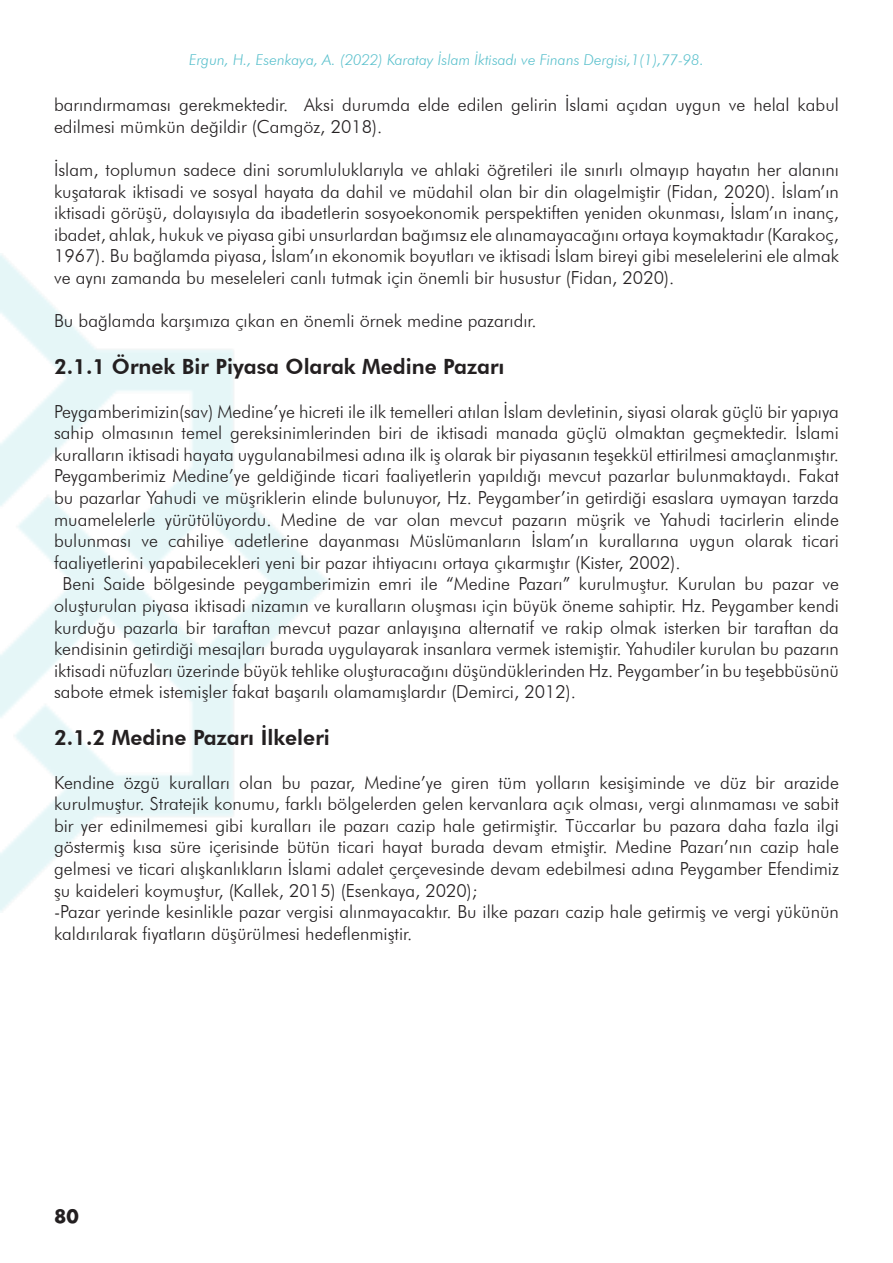
<style>
.page{position:relative;width:893px;height:1263px;background:#fff}
.page>*{position:absolute;margin:0;border:0;box-sizing:border-box;transform-origin:0 0}
.t1{font:800 21px "Futura BT";color:#231f20}
.t2{font:300 18px/21.6px "Futura BT";color:#231f20;text-align:justify}
.t3{font:700 18px "Futura";color:#231f20}
.t4{font:italic 300 15px "Futura BT";color:#59c0cc}
</style>
<div class="page">
<p class="t4" style="left:189px;top:51px;width:516px">Ergun, H., Esenkaya, A. (2022) Karatay İslam İktisadı ve Finans Dergisi,1(1),77-98.</p>
<p class="t2" style="left:54px;top:94px;width:786px">barındırmaması gerekmektedir. Aksi durumda elde edilen gelirin İslami açıdan uygun ve helal kabul edilmesi mümkün değildir (Camgöz, 2018).</p>
<p class="t2" style="left:54px;top:159px;width:786px">İslam, toplumun sadece dini sorumluluklarıyla ve ahlaki öğretileri ile sınırlı olmayıp hayatın her alanını kuşatarak iktisadi ve sosyal hayata da dahil ve müdahil olan bir din olagelmiştir (Fidan, 2020). İslam’ın iktisadi görüşü, dolayısıyla da ibadetlerin sosyoekonomik perspektiften yeniden okunması, İslam’ın inanç, ibadet, ahlak, hukuk ve piyasa gibi unsurlardan bağımsız ele alınamayacağını ortaya koymaktadır (Karakoç, 1967). Bu bağlamda piyasa, İslam’ın ekonomik boyutları ve iktisadi İslam bireyi gibi meselelerini ele almak ve aynı zamanda bu meseleleri canlı tutmak için önemli bir husustur (Fidan, 2020).</p>
<p class="t2" style="left:54px;top:310px;width:484px">Bu bağlamda karşımıza çıkan en önemli örnek medine pazarıdır.</p>
<p class="t1" style="left:54px;top:354px;width:452px">2.1.1 Örnek Bir Piyasa Olarak Medine Pazarı</p>
<p class="t2" style="left:54px;top:400px;width:786px">Peygamberimizin(sav) Medine’ye hicreti ile ilk temelleri atılan İslam devletinin, siyasi olarak güçlü bir yapıya sahip olmasının temel gereksinimlerinden biri de iktisadi manada güçlü olmaktan geçmektedir. İslami kuralların iktisadi hayata uygulanabilmesi adına ilk iş olarak bir piyasanın teşekkül ettirilmesi amaçlanmıştır.</p>
<p class="t2" style="left:54px;top:465px;width:786px">Peygamberimiz Medine’ye geldiğinde ticari faaliyetlerin yapıldığı mevcut pazarlar bulunmaktaydı. Fakat bu pazarlar Yahudi ve müşriklerin elinde bulunuyor, Hz. Peygamber’in getirdiği esaslara uymayan tarzda muamelelerle yürütülüyordu. Medine de var olan mevcut pazarın müşrik ve Yahudi tacirlerin elinde bulunması ve cahiliye adetlerine dayanması Müslümanların İslam’ın kurallarına uygun olarak ticari faaliyetlerini yapabilecekleri yeni bir pazar ihtiyacını ortaya çıkarmıştır (Kister, 2002).</p>
<p class="t2" style="left:54px;top:573px;width:786px;text-indent:8px">Beni Saide bölgesinde peygamberimizin emri ile “Medine Pazarı” kurulmuştur. Kurulan bu pazar ve oluşturulan piyasa iktisadi nizamın ve kuralların oluşması için büyük öneme sahiptir. Hz. Peygamber kendi kurduğu pazarla bir taraftan mevcut pazar anlayışına alternatif ve rakip olmak isterken bir taraftan da kendisinin getirdiği mesajları burada uygulayarak insanlara vermek istemiştir. Yahudiler kurulan bu pazarın iktisadi nüfuzları üzerinde büyük tehlike oluşturacağını düşündüklerinden Hz. Peygamber’in bu teşebbüsünü sabote etmek istemişler fakat başarılı olamamışlardır (Demirci, 2012).</p>
<p class="t1" style="left:54px;top:725px;width:277px">2.1.2 Medine Pazarı İlkeleri</p>
<p class="t2" style="left:54px;top:771px;width:786px">Kendine özgü kuralları olan bu pazar, Medine’ye giren tüm yolların kesişiminde ve düz bir arazide kurulmuştur. Stratejik konumu, farklı bölgelerden gelen kervanlara açık olması, vergi alınmaması ve sabit bir yer edinilmemesi gibi kuralları ile pazarı cazip hale getirmiştir. Tüccarlar bu pazara daha fazla ilgi göstermiş kısa süre içerisinde bütün ticari hayat burada devam etmiştir. Medine Pazarı’nın cazip hale gelmesi ve ticari alışkanlıkların İslami adalet çerçevesinde devam edebilmesi adına Peygamber Efendimiz şu kaideleri koymuştur, (Kallek, 2015) (Esenkaya, 2020);</p>
<p class="t2" style="left:54px;top:901px;width:786px">-Pazar yerinde kesinlikle pazar vergisi alınmayacaktır. Bu ilke pazarı cazip hale getirmiş ve vergi yükünün kaldırılarak fiyatların düşürülmesi hedeflenmiştir.</p>
<p class="t3" style="left:54px;top:1203px;width:26px">80</p>
</div>
